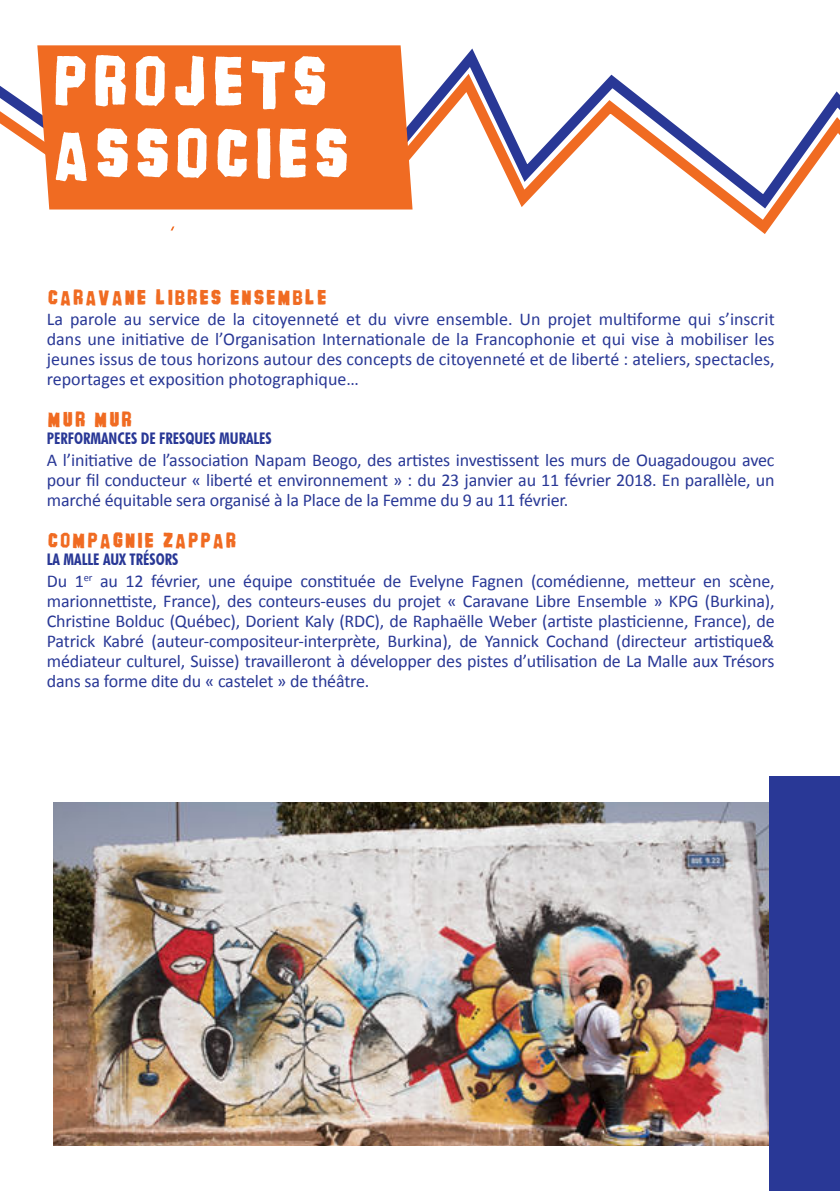
<style>
.page{position:relative;width:840px;height:1191px;background:#fff}
.page>*{position:absolute;margin:0;border:0;box-sizing:border-box;transform-origin:0 0}
.t1{font:60px/72px "banhart black";letter-spacing:-.02em;color:#fff}
.t2{font:18px/20px "Calibri";letter-spacing:-.01em;color:#293896;text-align:justify}
.t3{font:18px "banhart black";color:#f06b22}
.t4{font:700 condensed 16px "Futura BT";color:#293896}
</style>
<div class="page">
<svg style="left:376px;top:65px;width:463px;height:169px"></svg>
<svg style="left:0;top:86px;width:367px;height:124px"></svg>
<div style="left:37px;top:45px;width:375px;height:164px;background:#f06b22"></div>
<img style="left:54px;top:802px;width:714px;height:343px">
<div style="left:768px;top:777px;width:71px;height:414px;background:#293896"></div>
<h1 class="t1" style="left:50px;top:44px;width:303px">PROJETS<br>ASSOCIES</h1>
<p class="t3" style="left:47px;top:286px;width:282px">CARAVANE LIBRES ENSEMBLE</p>
<p class="t2" style="left:47px;top:309px;width:729px">La parole au service de la citoyenneté et du vivre ensemble. Un projet multiforme qui s’inscrit dans une initiative de l’Organisation Internationale de la Francophonie et qui vise à mobiliser les jeunes issus de tous horizons autour des concepts de citoyenneté et de liberté : ateliers, spectacles, reportages et exposition photographique…</p>
<p class="t3" style="left:47px;top:407px;width:87px">MUR MUR</p>
<p class="t4" style="left:47px;top:432px;width:226px">PERFORMANCES DE FRESQUES MURALES</p>
<p class="t2" style="left:47px;top:450px;width:728px">A l’initiative de l’association Napam Beogo, des artistes investissent les murs de Ouagadougou avec pour fil conducteur « liberté et environnement » : du 23 janvier au 11 février 2018. En parallèle, un marché équitable sera organisé à la Place de la Femme du 9 au 11 février.</p>
<p class="t3" style="left:47px;top:528px;width:191px">COMPAGNIE ZAPPAR</p>
<p class="t4" style="left:47px;top:552px;width:133px">LA MALLE AUX TRÉSORS</p>
<p class="t2" style="left:47px;top:572px;width:729px">Du 1<sup>er</sup> au 12 février, une équipe constituée de Evelyne Fagnen (comédienne, metteur en scène, marionnettiste, France), des conteurs-euses du projet « Caravane Libre Ensemble » KPG (Burkina), Christine Bolduc (Québec), Dorient Kaly (RDC), de Raphaëlle Weber (artiste plasticienne, France), de Patrick Kabré (auteur-compositeur-interprète, Burkina), de Yannick Cochand (directeur artistique&amp; médiateur culturel, Suisse) travailleront à développer des pistes d’utilisation de La Malle aux Trésors dans sa forme dite du « castelet » de théâtre.</p>
</div>
